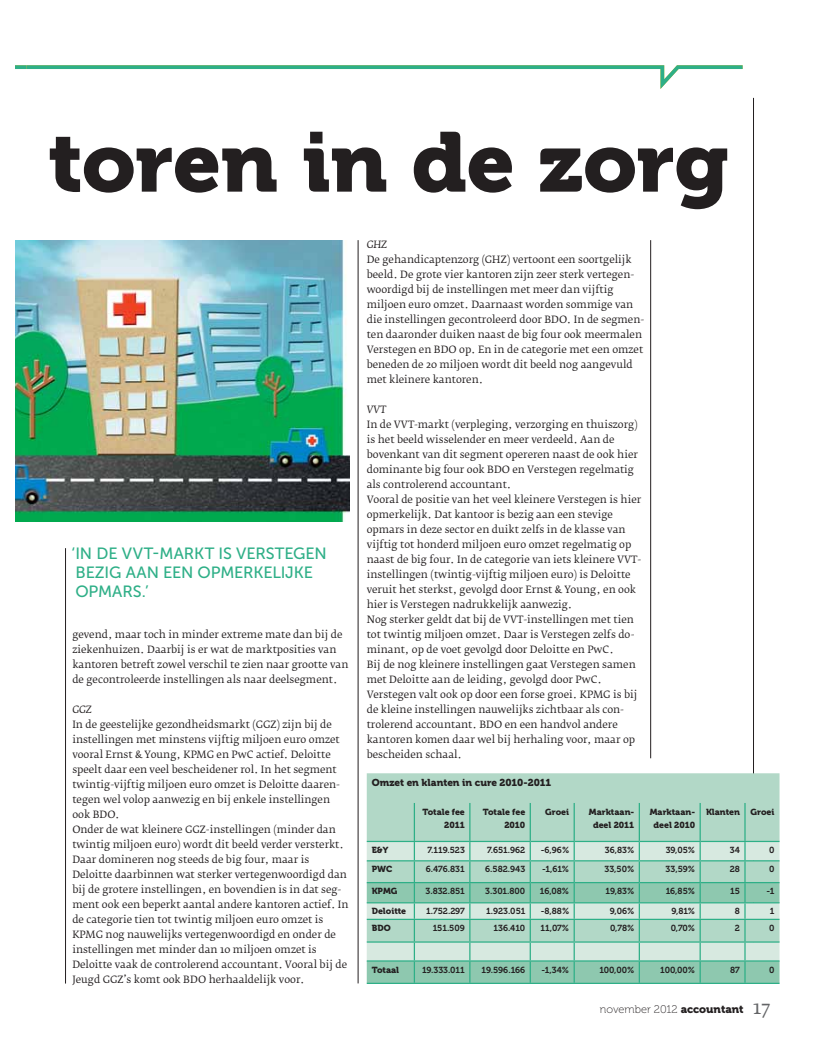
<style>
.page{position:relative;width:815px;height:1063px;background:#fff}
.page>*{position:absolute;margin:0;border:0;box-sizing:border-box;transform-origin:0 0}
.t1{font:83.75px "Museo 900";letter-spacing:-.005em;color:#231f20}
.t2{font:16.25px/18.8px "Museo Sans 500";letter-spacing:-.005em;color:#2eaf87}
.t3{font:11px "Museo 100";color:#231f20}
.t4{font:10px/15px "Fedra Serif B Std";color:#231f20}
.t5{font:10px "Museo 900";color:#231f20}
.t6{font:italic 10px "Fedra Serif B Std";color:#231f20}
.t7{font:8.75px "Museo 700";color:#231f20}
.t8{font:8.75px/13.8px "Museo 900";color:#231f20;text-align:right}
.s1{font-family:"Museo 900"}
.s2{font-family:"Fedra Serif B Std";font-size:18.75px;color:#636466}
</style>
<div class="page">
<svg style="left:16px;top:65px;width:6px;height:4px"></svg>
<hr style="left:65px;top:548px;width:1px;height:435px;background:#231f20">
<hr style="left:358px;top:240px;width:1px;height:743px;background:#231f20">
<hr style="left:650px;top:240px;width:1px;height:518px;background:#231f20">
<hr style="left:753px;top:98px;width:1px;height:885px;background:#231f20">
<svg style="left:22px;top:65px;width:721px;height:24px"></svg>
<img style="left:16px;top:240px;width:333px;height:281px">
<div style="left:366px;top:773px;width:413px;height:67px;background:#b2d8c7"></div>
<hr style="left:413px;top:802px;width:2px;height:38px;background:#2eaf87">
<hr style="left:469px;top:802px;width:1px;height:38px;background:#2eaf87">
<hr style="left:529px;top:802px;width:1px;height:38px;background:#2eaf87">
<hr style="left:573px;top:802px;width:1px;height:38px;background:#2eaf87">
<hr style="left:638px;top:802px;width:1px;height:38px;background:#2eaf87">
<hr style="left:699px;top:802px;width:1px;height:38px;background:#2eaf87">
<hr style="left:744px;top:802px;width:1px;height:38px;background:#2eaf87">
<hr style="left:366px;top:840px;width:103px;height:2px;background:#2eaf87">
<hr style="left:469px;top:840px;width:61px;height:2px;background:#2eaf87">
<hr style="left:530px;top:840px;width:44px;height:2px;background:#2eaf87">
<hr style="left:574px;top:840px;width:65px;height:2px;background:#2eaf87">
<hr style="left:639px;top:840px;width:61px;height:2px;background:#2eaf87">
<hr style="left:700px;top:840px;width:44px;height:2px;background:#2eaf87">
<hr style="left:744px;top:840px;width:35px;height:2px;background:#2eaf87">
<svg style="left:366px;top:842px;width:414px;height:142px;background:#aad6c3"></svg>
<h1 class="t1" style="left:49px;top:133px;width:681px">toren in de zorg</h1>
<h2 class="t2" style="left:71px;top:546px;width:257px">‘ IN DE VVT-MARKT IS VERSTEGEN<br>BEZIG AAN EEN OPMERKELIJKE<br>OPMARS.’</h2>
<p class="t4" style="left:72px;top:627px;width:277px">gevend, maar toch in minder extreme mate dan bij de ziekenhuizen. Daarbij is er wat de marktposities van kantoren betreft zowel verschil te zien naar grootte van de gecontroleerde instellingen als naar deelsegment.</p>
<p class="t6" style="left:72px;top:705px;width:21px">GGZ</p>
<p class="t4" style="left:72px;top:717px;width:277px">In de geestelijke gezondheidsmarkt (GGZ) zijn bij de instellingen met minstens vijftig miljoen euro omzet vooral Ernst &amp; Young, KPMG en PwC actief. Deloitte speelt daar een veel bescheidener rol. In het segment twintig-vijftig miljoen euro omzet is Deloitte daaren&shy;tegen wel volop aanwezig en bij enkele instellingen ook BDO.<br>Onder de wat kleinere GGZ-instellingen (minder dan twintig miljoen euro) wordt dit beeld verder versterkt.<br>Daar domineren nog steeds de big four, maar is Deloitte daarbinnen wat sterker vertegenwoordigd dan bij de grotere instellingen, en bovendien is in dat seg&shy;ment ook een beperkt aantal andere kantoren actief. In de categorie tien tot twintig miljoen euro omzet is KPMG nog nauwelijks vertegenwoordigd en onder de instellingen met minder dan 10 miljoen omzet is Deloitte vaak de controlerend accountant. Vooral bij de Jeugd GGZ’s komt ook BDO herhaaldelijk voor.</p>
<p class="t6" style="left:366px;top:240px;width:22px">GHZ</p>
<p class="t4" style="left:366px;top:252px;width:279px">De gehandicaptenzorg (GHZ) vertoont een soortgelijk beeld. De grote vier kantoren zijn zeer sterk vertegen&shy;woordigd bij de instellingen met meer dan vijftig miljoen euro omzet. Daarnaast worden sommige van die instellingen gecontroleerd door BDO. In de segmen&shy;ten daaronder duiken naast de big four ook meermalen Verstegen en BDO op. En in de categorie met een omzet beneden de 20 miljoen wordt dit beeld nog aangevuld met kleinere kantoren.</p>
<p class="t6" style="left:366px;top:405px;width:21px">VVT</p>
<p class="t4" style="left:366px;top:417px;width:276px">In de VVT-markt (verpleging, verzorging en thuiszorg) is het beeld wisselender en meer verdeeld. Aan de bovenkant van dit segment opereren naast de ook hier dominante big four ook BDO en Verstegen regelmatig als controlerend accountant.<br>Vooral de positie van het veel kleinere Verstegen is hier opmerkelijk. Dat kantoor is bezig aan een stevige opmars in deze sector en duikt zelfs in de klasse van vijftig tot honderd miljoen euro omzet regelmatig op naast de big four. In de categorie van iets kleinere VVT&shy;instellingen (twintig-vijftig miljoen euro) is Deloitte veruit het sterkst, gevolgd door Ernst &amp; Young, en ook hier is Verstegen nadrukkelijk aanwezig.<br>Nog sterker geldt dat bij de VVT-instellingen met tien tot twintig miljoen omzet. Daar is Verstegen zelfs do&shy;minant, op de voet gevolgd door Deloitte en PwC.<br>Bij de nog kleinere instellingen gaat Verstegen samen met Deloitte aan de leiding, gevolgd door PwC.<br>Verstegen valt ook op door een forse groei. KPMG is bij de kleine instellingen nauwelijks zichtbaar als con&shy;trolerend accountant. BDO en een handvol andere kantoren komen daar wel bij herhaling voor, maar op bescheiden schaal.</p>
<p class="t5" style="left:371px;top:778px;width:181px">Omzet en klanten in cure 2010-2011</p>
<p class="t8" style="left:422px;top:805px;width:44px">Totale fee<br>2011</p>
<p class="t8" style="left:482px;top:805px;width:44px">Totale fee<br>2010</p>
<p class="t8" style="left:545px;top:805px;width:25px">Groei</p>
<p class="t8" style="left:588px;top:805px;width:47px;text-align:center">Marktaan&shy;deel 2011</p>
<p class="t8" style="left:649px;top:805px;width:47px;text-align:center">Marktaan&shy;deel 2010</p>
<p class="t8" style="left:705px;top:805px;width:70px">Klanten Groei</p>
<p class="t8" style="left:371px;top:844px;width:18px">E&amp;Y</p>
<p class="t7" style="left:427px;top:846px;width:39px">7.119.523</p>
<p class="t7" style="left:487px;top:846px;width:40px">7.651.962</p>
<p class="t7" style="left:540px;top:846px;width:30px">-6,96%</p>
<p class="t7" style="left:604px;top:846px;width:31px">36,83%</p>
<p class="t7" style="left:665px;top:846px;width:31px">39,05%</p>
<p class="t7" style="left:729px;top:846px;width:12px">34</p>
<p class="t7" style="left:769px;top:846px;width:7px">0</p>
<p class="t8" style="left:371px;top:863px;width:22px">PWC</p>
<p class="t7" style="left:425px;top:866px;width:41px">6.476.831</p>
<p class="t7" style="left:485px;top:866px;width:42px">6.582.943</p>
<p class="t7" style="left:542px;top:866px;width:29px">-1,61%</p>
<p class="t7" style="left:604px;top:866px;width:31px">33,50%</p>
<p class="t7" style="left:665px;top:866px;width:31px">33,59%</p>
<p class="t7" style="left:729px;top:866px;width:12px">28</p>
<p class="t7" style="left:769px;top:866px;width:7px">0</p>
<p class="t8" style="left:371px;top:885px;width:27px">KPMG</p>
<p class="t7" style="left:425px;top:887px;width:41px">3.832.851</p>
<p class="t7" style="left:485px;top:887px;width:41px">3.301.800</p>
<p class="t7" style="left:539px;top:887px;width:31px">16,08%</p>
<p class="t7" style="left:605px;top:887px;width:30px">19,83%</p>
<p class="t7" style="left:665px;top:887px;width:31px">16,85%</p>
<p class="t7" style="left:730px;top:887px;width:11px">15</p>
<p class="t7" style="left:766px;top:887px;width:10px">-1</p>
<p class="t8" style="left:371px;top:905px;width:36px">Deloitte</p>
<p class="t7" style="left:426px;top:908px;width:40px">1.752.297</p>
<p class="t7" style="left:486px;top:908px;width:41px">1.923.051</p>
<p class="t7" style="left:540px;top:908px;width:30px">-8,88%</p>
<p class="t7" style="left:609px;top:908px;width:26px">9,06%</p>
<p class="t7" style="left:671px;top:908px;width:25px">9,81%</p>
<p class="t7" style="left:734px;top:908px;width:7px">8</p>
<p class="t7" style="left:769px;top:908px;width:6px">1</p>
<p class="t8" style="left:371px;top:921px;width:20px">BDO</p>
<p class="t7" style="left:432px;top:924px;width:34px">151.509</p>
<p class="t7" style="left:493px;top:924px;width:33px">136.410</p>
<p class="t7" style="left:540px;top:924px;width:30px">11,07%</p>
<p class="t7" style="left:610px;top:924px;width:26px">0,78%</p>
<p class="t7" style="left:670px;top:924px;width:26px">0,70%</p>
<p class="t7" style="left:734px;top:924px;width:7px">2</p>
<p class="t7" style="left:769px;top:924px;width:7px">0</p>
<p class="t8" style="left:371px;top:963px;width:29px">Totaal</p>
<p class="t7" style="left:422px;top:966px;width:44px">19.333.011</p>
<p class="t7" style="left:481px;top:966px;width:45px">19.596.166</p>
<p class="t7" style="left:541px;top:966px;width:29px">-1,34%</p>
<p class="t7" style="left:599px;top:966px;width:36px">100,00%</p>
<p class="t7" style="left:660px;top:966px;width:36px">100,00%</p>
<p class="t7" style="left:730px;top:966px;width:11px">87</p>
<p class="t7" style="left:769px;top:966px;width:7px">0</p>
<p class="t3" style="left:599px;top:1005px;width:172px">november 2012 <span class="s1">accountant</span> <span class="s2">17</span></p>
</div>
